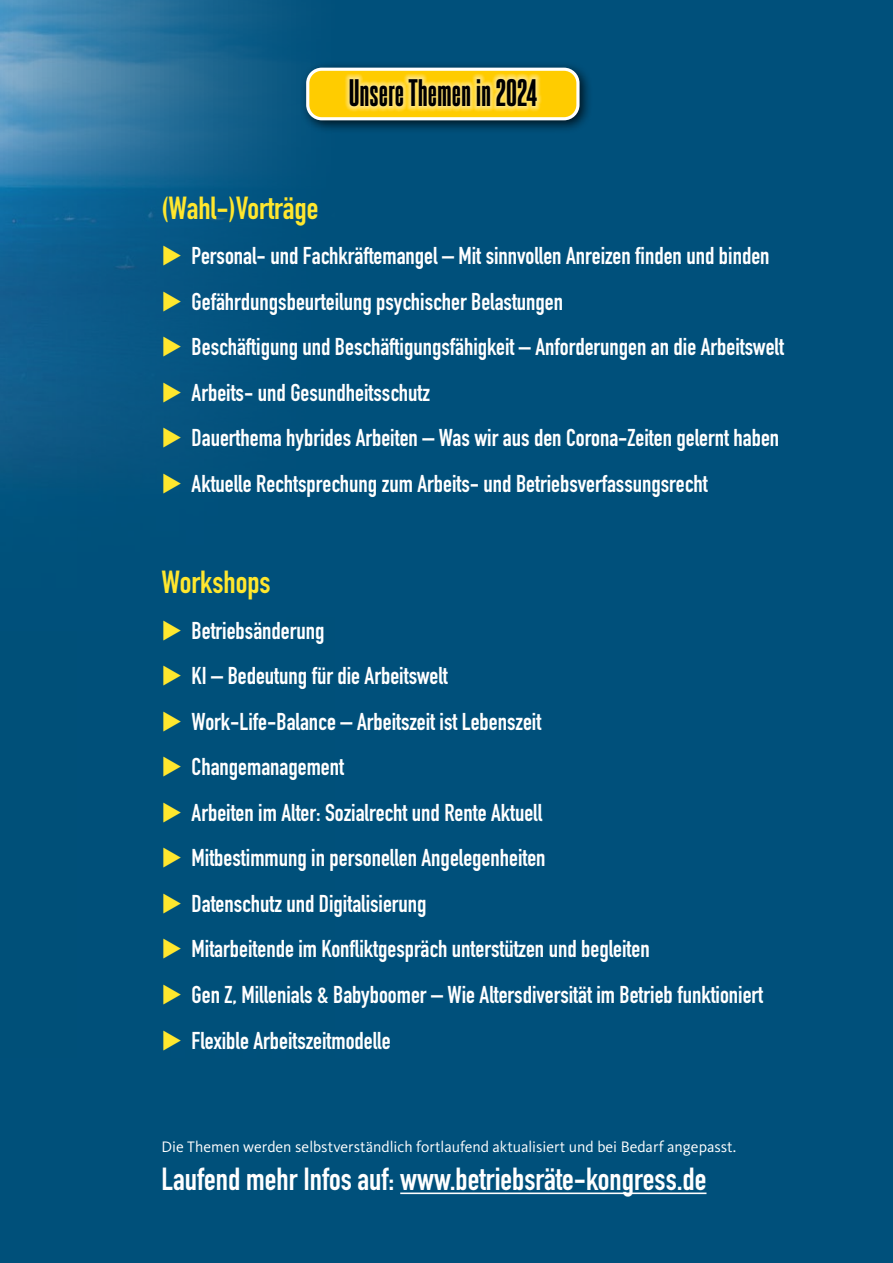
<style>
.page{position:relative;width:893px;height:1263px;background:#00507b}
.page>*{position:absolute;margin:0;border:0;box-sizing:border-box;transform-origin:0 0}
.t1{font:33px "Steelfish Eb";color:#000}
.t2{font:700 31.5px "DIN Condensed";color:#fff}
.t3{font:700 31.5px "DIN Condensed";color:#ffe72e}
.t4{font:700 24px "DIN Condensed";color:#fff}
.t5{font:15.75px "Kievit Pro";color:#fff}
.s1{color:#ffe72e}
</style>
<div class="page">
<img style="left:0;top:0;width:287px;height:472px">
<hr style="left:892px;top:0;width:1px;height:1263px;background:#ee7330">
<svg style="left:892px;top:505px;width:1px;height:758px"></svg>
<div style="left:299px;top:61px;width:294px;height:73px;background:#000;opacity:.75"></div>
<div style="left:308px;top:69px;width:270px;height:50px;background:#fc0;border-radius:14px"></div>
<div style="left:306px;top:68px;width:273px;height:52px;border:3px solid #fff;border-radius:14px"></div>
<svg style="left:345px;top:73px;width:197px;height:38px;background:#ffdd5a"></svg>
<hr style="left:400px;top:1192px;width:306px;height:2px;background:#fff">
<h1 class="t1" style="left:349px;top:69px;width:190px">Unsere Themen in 2024</h1>
<h2 class="t3" style="left:162px;top:186px;width:158px">(Wahl-)Vorträge</h2>
<p class="t4" style="left:162px;top:240px;width:609px"><span class="s1">◆</span> Personal- und Fachkräftemangel – Mit sinnvollen Anreizen finden und binden</p>
<p class="t4" style="left:162px;top:285px;width:403px"><span class="s1">◆</span> Gefährdungsbeurteilung psychischer Belastungen</p>
<p class="t4" style="left:162px;top:331px;width:624px"><span class="s1">◆</span> Beschäftigung und Beschäftigungsfähigkeit – Anforderungen an die Arbeitswelt</p>
<p class="t4" style="left:162px;top:376px;width:270px"><span class="s1">◆</span> Arbeits- und Gesundheitsschutz</p>
<p class="t4" style="left:162px;top:422px;width:619px"><span class="s1">◆</span> Dauerthema hybrides Arbeiten – Was wir aus den Corona-Zeiten gelernt haben</p>
<p class="t4" style="left:162px;top:467px;width:548px"><span class="s1">◆</span> Aktuelle Rechtsprechung zum Arbeits- und Betriebsverfassungsrecht</p>
<h2 class="t3" style="left:162px;top:561px;width:111px">Workshops</h2>
<p class="t4" style="left:162px;top:614px;width:164px"><span class="s1">◆</span> Betriebsänderung</p>
<p class="t4" style="left:162px;top:660px;width:288px"><span class="s1">◆</span> KI – Bedeutung für die Arbeitswelt</p>
<p class="t4" style="left:162px;top:705px;width:381px"><span class="s1">◆</span> Work-Life-Balance – Arbeitszeit ist Lebenszeit</p>
<p class="t4" style="left:162px;top:751px;width:184px"><span class="s1">◆</span> Changemanagement</p>
<p class="t4" style="left:162px;top:796px;width:382px"><span class="s1">◆</span> Arbeiten im Alter: Sozialrecht und Rente Aktuell</p>
<p class="t4" style="left:162px;top:842px;width:385px"><span class="s1">◆</span> Mitbestimmung in personellen Angelegenheiten</p>
<p class="t4" style="left:162px;top:887px;width:267px"><span class="s1">◆</span> Datenschutz und Digitalisierung</p>
<p class="t4" style="left:162px;top:933px;width:490px"><span class="s1">◆</span> Mitarbeitende im Konfliktgespräch unterstützen und begleiten</p>
<p class="t4" style="left:162px;top:978px;width:603px"><span class="s1">◆</span> Gen Z, Millenials &amp; Babyboomer – Wie Altersdiversität im Betrieb funktioniert</p>
<p class="t4" style="left:162px;top:1024px;width:231px"><span class="s1">◆</span> Flexible Arbeitszeitmodelle</p>
<p class="t5" style="left:162px;top:1137px;width:576px">Die Themen werden selbstverständlich fortlaufend aktualisiert und bei Bedarf angepasst.</p>
<h2 class="t2" style="left:162px;top:1158px;width:546px">Laufend mehr Infos auf: www.betriebsräte-kongress.de</h2>
</div>
